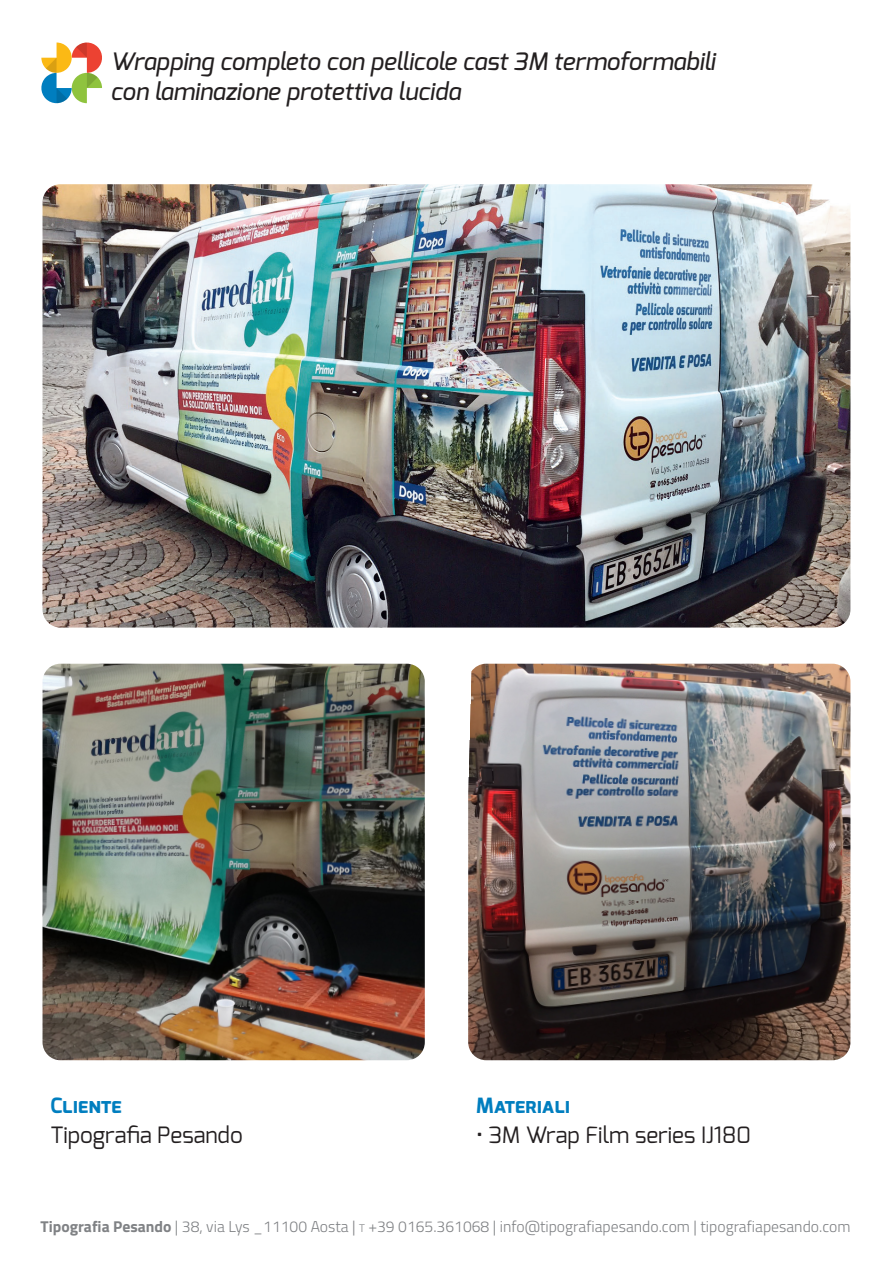
<style>
.page{position:relative;width:893px;height:1263px;background:#fff}
.page>*{position:absolute;margin:0;border:0;box-sizing:border-box;transform-origin:0 0}
.t1{font:italic 500 24px "Exo";color:#231f20}
.t2{font:22.5px "Exo";color:#231f20}
.t3{font:700 21px "Exo";letter-spacing:-.005em;color:#007ebf}
.t4{font:300 15.75px "Titillium";color:#808285}
.s1{font-weight:700}
.s2{font-size:10.95px}
</style>
<div class="page">
<svg style="left:41px;top:42px;width:61px;height:62px"></svg>
<img style="left:468px;top:664px;width:382px;height:396px">
<img style="left:43px;top:664px;width:382px;height:396px">
<img style="left:43px;top:184px;width:807px;height:443px">
<p class="t1" style="left:111px;top:46px;width:606px">Wrapping completo con pellicole cast 3M termoformabili</p>
<p class="t1" style="left:111px;top:76px;width:352px">con laminazione protettiva lucida</p>
<p class="t3" style="left:50px;top:1091px;width:73px">Cliente</p>
<p class="t2" style="left:50px;top:1120px;width:194px">Tipografia Pesando</p>
<p class="t3" style="left:476px;top:1091px;width:95px">Materiali</p>
<p class="t2" style="left:476px;top:1120px;width:276px">• 3M Wrap Film series IJ180</p>
<p class="t4" style="left:41px;top:1215px;width:811px"><span class="s1">Tipografia Pesando</span> | 38, via Lys _11100 Aosta | <span class="s2">t</span> +39 0165.361068 | info@tipografiapesando.com | tipografiapesando.com</p>
</div>
